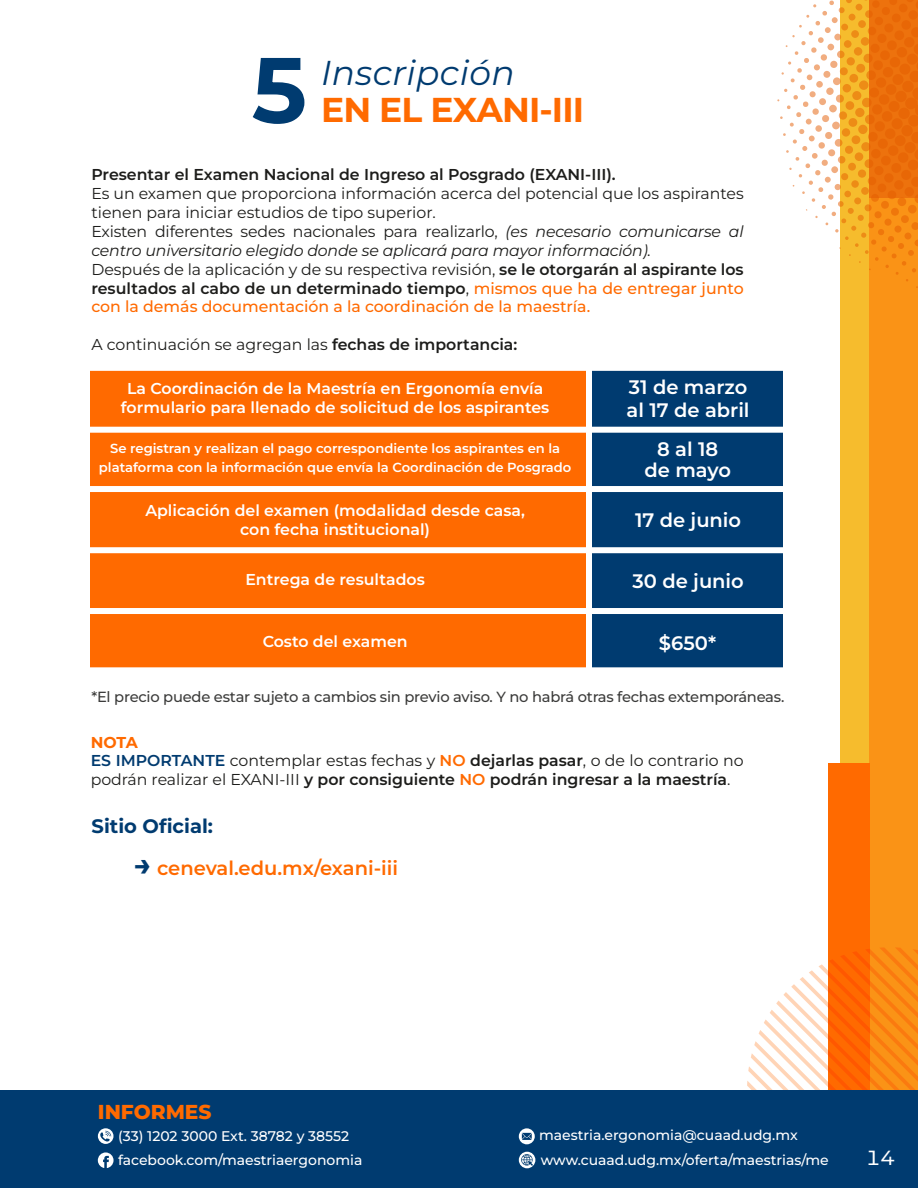
<style>
.page{position:relative;width:918px;height:1188px;background:#fff}
.page>*{position:absolute;margin:0;border:0;box-sizing:border-box;transform-origin:0 0}
.t1{font:700 92.7px "Montserrat";color:#003b70}
.t2{font:700 34.5px "Montserrat";letter-spacing:-.025em;color:#ff6a00}
.t3{font:italic 34.5px "Montserrat";letter-spacing:.01em;color:#003b70}
.t4{font:34.5px "Montserrat";color:#fff}
.t5{font:800 20.1px "Montserrat";color:#ff6a00}
.t6{font:600 19.5px/23.4px "Montserrat";color:#fff}
.t7{font:600 19.5px "Montserrat";color:#ff6a00}
.t8{font:700 19.5px "Montserrat";color:#003b70}
.t9{font:15.75px/18.9px "Montserrat";color:#1d1d1b}
.t10{font:600 15.75px/18.9px "Montserrat";color:#fff;text-align:center}
.t11{font:600 15.75px "Montserrat";color:#1d1d1b}
.t12{font:500 14.7px "Montserrat";letter-spacing:-.015em;color:#3c3c3b}
.t13{font:500 13.95px "Montserrat";color:#fff}
.t14{font:600 13.2px/18.9px "Montserrat";color:#fff;text-align:center}
.s1{font-style:italic}
.s2{font-weight:600}
.s3{font-weight:500;color:#ff6a00}
.s4{font-weight:700;color:#ff6a00}
.s5{font-weight:600;color:#003b70}
.s6{font-weight:600;color:#ff6a00}
.s7{font-weight:700;font-size:30px;color:#003b70}
</style>
<div class="page">
<div style="left:840px;top:0;width:29px;height:1166px;background:#f6bc2d"></div>
<div style="left:869px;top:0;width:49px;height:1169px;background:#fa9316"></div>
<svg style="left:777px;top:0;width:141px;height:288px"></svg>
<div style="left:828px;top:763px;width:41px;height:328px;background:#ff6a00"></div>
<svg style="left:747px;top:947px;width:171px;height:144px"></svg>
<div style="left:0;top:1091px;width:918px;height:97px;background:#003b70"></div>
<svg style="left:519px;top:1128px;width:16px;height:16px"></svg>
<svg style="left:519px;top:1152px;width:16px;height:16px"></svg>
<svg style="left:98px;top:1128px;width:15px;height:16px"></svg>
<svg style="left:98px;top:1152px;width:16px;height:16px"></svg>
<div style="left:91px;top:368px;width:495px;height:61px;background:#ff6a00"></div>
<div style="left:593px;top:368px;width:190px;height:61px;background:#003b70"></div>
<div style="left:91px;top:429px;width:495px;height:60px;background:#ff6a00"></div>
<div style="left:593px;top:429px;width:190px;height:60px;background:#003b70"></div>
<div style="left:91px;top:489px;width:495px;height:61px;background:#ff6a00"></div>
<div style="left:593px;top:489px;width:190px;height:61px;background:#003b70"></div>
<div style="left:91px;top:550px;width:495px;height:60px;background:#ff6a00"></div>
<div style="left:593px;top:550px;width:190px;height:60px;background:#003b70"></div>
<div style="left:91px;top:610px;width:495px;height:60px;background:#ff6a00"></div>
<div style="left:593px;top:610px;width:190px;height:60px;background:#003b70"></div>
<div style="left:82px;top:365px;width:721px;height:6px;background:#fff"></div>
<div style="left:84px;top:667px;width:719px;height:6px;background:#fff"></div>
<div style="left:82px;top:608px;width:721px;height:6px;background:#fff"></div>
<div style="left:82px;top:547px;width:721px;height:6px;background:#fff"></div>
<div style="left:82px;top:427px;width:721px;height:6px;background:#fff"></div>
<div style="left:82px;top:486px;width:721px;height:6px;background:#fff"></div>
<h1 class="t1" style="left:252px;top:28px;width:57px">5</h1>
<h2 class="t3" style="left:321px;top:50px;width:195px">Inscripción</h2>
<h2 class="t2" style="left:321px;top:87px;width:265px">EN EL EXANI-III</h2>
<p class="t11" style="left:91px;top:164px;width:526px">Presentar el Examen Nacional de Ingreso al Posgrado (EXANI-III).</p>
<p class="t9" style="left:91px;top:184px;width:654px">Es un examen que proporciona información acerca del potencial que los aspirantes tienen para iniciar estudios de tipo superior.<br>Existen diferentes sedes nacionales para realizarlo, <span class="s1">(es necesario comunicarse al centro universitario elegido donde se aplicará para mayor información).<br></span>Después de la aplicación y de su respectiva revisión, <span class="s2">se le otorgarán al aspirante los resultados al cabo de un determinado tiempo</span>, <span class="s3">mismos que ha de entregar junto con la demás documentación a la coordinación de la maestría.</span></p>
<p class="t9" style="left:91px;top:335px;width:428px">A continuación se agregan las <span class="s2">fechas de importancia:</span></p>
<p class="t10" style="left:121px;top:378px;width:430px">La Coordinación de la Maestría en Ergonomía envía formulario para llenado de solicitud de los aspirantes</p>
<p class="t6" style="left:627px;top:375px;width:125px">31 de marzo al 17 de abril</p>
<p class="t14" style="left:99px;top:439px;width:474px">Se registran y realizan el pago correspondiente los aspirantes en la plataforma con la información que envía la Coordinación de Posgrado</p>
<p class="t6" style="left:644px;top:439px;width:88px;line-height:20.4px;text-align:center">8 al 18 de mayo</p>
<p class="t10" style="left:145px;top:500px;width:381px">Aplicación del examen (modalidad desde casa, con fecha institucional)</p>
<p class="t6" style="left:635px;top:508px;width:108px">17 de junio</p>
<p class="t10" style="left:245px;top:570px;width:181px">Entrega de resultados</p>
<p class="t6" style="left:633px;top:569px;width:113px">30 de junio</p>
<p class="t10" style="left:263px;top:631px;width:146px">Costo del examen</p>
<p class="t6" style="left:659px;top:630px;width:59px">$650*</p>
<p class="t12" style="left:91px;top:687px;width:695px">*El precio puede estar sujeto a cambios sin previo aviso. Y no habrá otras fechas extemporáneas.</p>
<p class="t9" style="left:91px;top:732px;width:655px"><span class="s4">NOTA<br></span><span class="s5">ES IMPORTANTE</span> contemplar estas fechas y <span class="s6">NO</span> <span class="s2">dejarlas pasar</span>, o de lo contrario no podrán realizar el EXANI-III <span class="s2">y por consiguiente</span> <span class="s6">NO</span> <span class="s2">podrán ingresar a la maestría</span>.</p>
<p class="t8" style="left:92px;top:813px;width:123px">Sitio Oficial:</p>
<p class="t7" style="left:134px;top:855px;width:266px"><span class="s7">→</span> ceneval.edu.mx/exani-iii</p>
<p class="t5" style="left:98px;top:1099px;width:115px">INFORMES</p>
<p class="t13" style="left:118px;top:1126px;width:233px">(33) 1202 3000 Ext. 38782 y 38552</p>
<p class="t13" style="left:539px;top:1126px;width:260px">maestria.ergonomia@cuaad.udg.mx</p>
<p class="t13" style="left:118px;top:1151px;width:246px">facebook.com/maestriaergonomia</p>
<p class="t13" style="left:541px;top:1150px;width:289px">www.cuaad.udg.mx/oferta/maestrias/me</p>
<h2 class="t4" style="left:866px;top:1129px;width:31px">14</h2>
</div>
